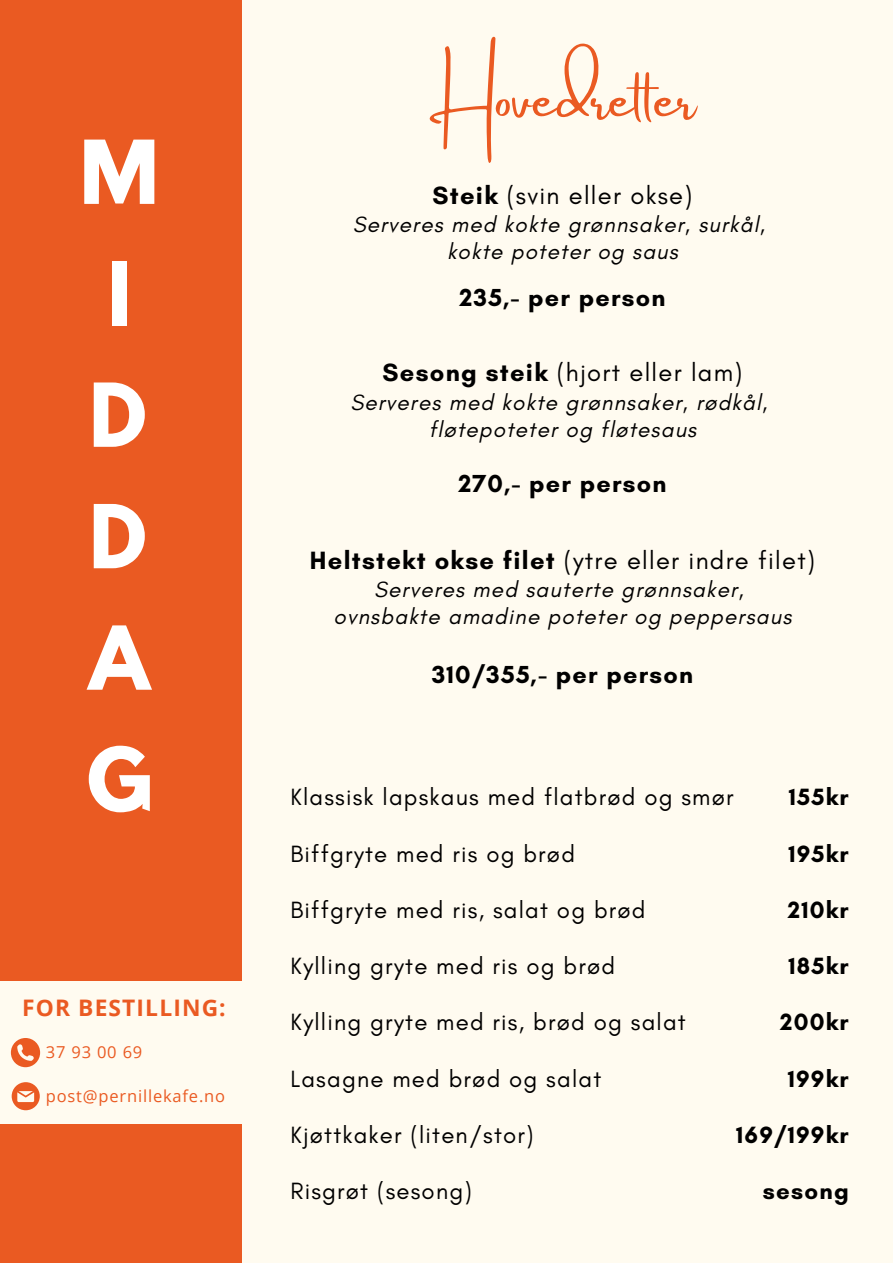
<style>
.page{position:relative;width:893px;height:1264px;background:#fff}
.page>*{position:absolute;margin:0;border:0;box-sizing:border-box;transform-origin:0 0}
.t1{font:78px "Hussar Bd";color:#fff}
.t2{font:58.5px "Amsterdam Two";color:#ea5a22}
.t3{font:25.5px "Glacial Indifference";letter-spacing:.05em;color:#000}
.t4{font:700 25.05px "Glacial Indifference";letter-spacing:.05em;color:#000}
.t5{font:24px "Glacial Indifference";letter-spacing:.05em;color:#000}
.t6{font:700 24px "Glacial Indifference";letter-spacing:.05em;color:#000}
.t7{font:700 22.8px "Open Sans";letter-spacing:.05em;color:#ea5a22}
.t8{font:italic 22.5px "Glacial Indifference";letter-spacing:.05em;color:#000}
.t9{font:16.5px "Open Sans";letter-spacing:.05em;color:#ea5a22}
.s1{font-weight:700}
</style>
<div class="page">
<div style="left:0;top:0;width:892px;height:1262px;background:#fffbf0"></div>
<div style="left:0;top:0;width:242px;height:1262px;background:#ea5a22"></div>
<div style="left:0;top:981px;width:257px;height:142px;background:#fffbf0"></div>
<svg style="left:11px;top:1038px;width:29px;height:29px"></svg>
<svg style="left:12px;top:1082px;width:28px;height:28px"></svg>
<p class="t1" style="left:79px;top:134px;width:83px">M</p>
<p class="t1" style="left:106px;top:255px;width:28px">I</p>
<p class="t1" style="left:88px;top:376px;width:63px">D</p>
<p class="t1" style="left:88px;top:498px;width:63px">D</p>
<p class="t1" style="left:83px;top:619px;width:74px">A</p>
<p class="t1" style="left:84px;top:741px;width:72px">G</p>
<p class="t7" style="left:22px;top:991px;width:205px">FOR BESTILLING:</p>
<p class="t9" style="left:46px;top:1040px;width:98px">37 93 00 69</p>
<p class="t9" style="left:46px;top:1084px;width:181px">post@pernillekafe.no</p>
<p class="t2" style="left:428px;top:66px;width:269px">Hovedretter</p>
<p class="t3" style="left:432px;top:179px;width:261px"><span class="s1">Steik</span> (svin eller okse)</p>
<p class="t8" style="left:352px;top:210px;width:414px">Serveres med kokte grønnsaker, surkål,</p>
<p class="t8" style="left:447px;top:237px;width:232px">kokte poteter og saus</p>
<p class="t4" style="left:459px;top:282px;width:207px">235,- per person</p>
<p class="t3" style="left:382px;top:357px;width:361px"><span class="s1">Sesong steik</span> (hjort eller lam)</p>
<p class="t8" style="left:350px;top:388px;width:418px">Serveres med kokte grønnsaker, rødkål,</p>
<p class="t8" style="left:428px;top:415px;width:269px">fløtepoteter og fløtesaus</p>
<p class="t4" style="left:458px;top:468px;width:209px">270,- per person</p>
<p class="t3" style="left:310px;top:544px;width:506px"><span class="s1">Heltstekt okse filet</span> (ytre eller indre filet)</p>
<p class="t8" style="left:374px;top:575px;width:371px">Serveres med sauterte grønnsaker,</p>
<p class="t8" style="left:333px;top:602px;width:459px">ovnsbakte amadine poteter og peppersaus</p>
<p class="t4" style="left:431px;top:659px;width:263px">310/355,- per person</p>
<p class="t5" style="left:290px;top:782px;width:444px">Klassisk lapskaus med flatbrød og smør</p>
<p class="t5" style="left:290px;top:838px;width:286px">Biffgryte med ris og brød</p>
<p class="t5" style="left:290px;top:895px;width:356px">Biffgryte med ris, salat og brød</p>
<p class="t5" style="left:290px;top:951px;width:326px">Kylling gryte med ris og brød</p>
<p class="t5" style="left:290px;top:1007px;width:397px">Kylling gryte med ris, brød og salat</p>
<p class="t5" style="left:290px;top:1063px;width:312px">Lasagne med brød og salat</p>
<p class="t5" style="left:290px;top:1120px;width:244px">Kjøttkaker (liten/stor)</p>
<p class="t5" style="left:290px;top:1176px;width:183px">Risgrøt (sesong)</p>
<p class="t6" style="left:788px;top:782px;width:61px">155kr</p>
<p class="t6" style="left:788px;top:838px;width:62px">195kr</p>
<p class="t6" style="left:787px;top:895px;width:62px">210kr</p>
<p class="t6" style="left:788px;top:951px;width:62px">185kr</p>
<p class="t6" style="left:780px;top:1007px;width:70px">200kr</p>
<p class="t6" style="left:787px;top:1063px;width:62px">199kr</p>
<p class="t6" style="left:736px;top:1120px;width:114px">169/199kr</p>
<p class="t6" style="left:763px;top:1176px;width:87px">sesong</p>
</div>
